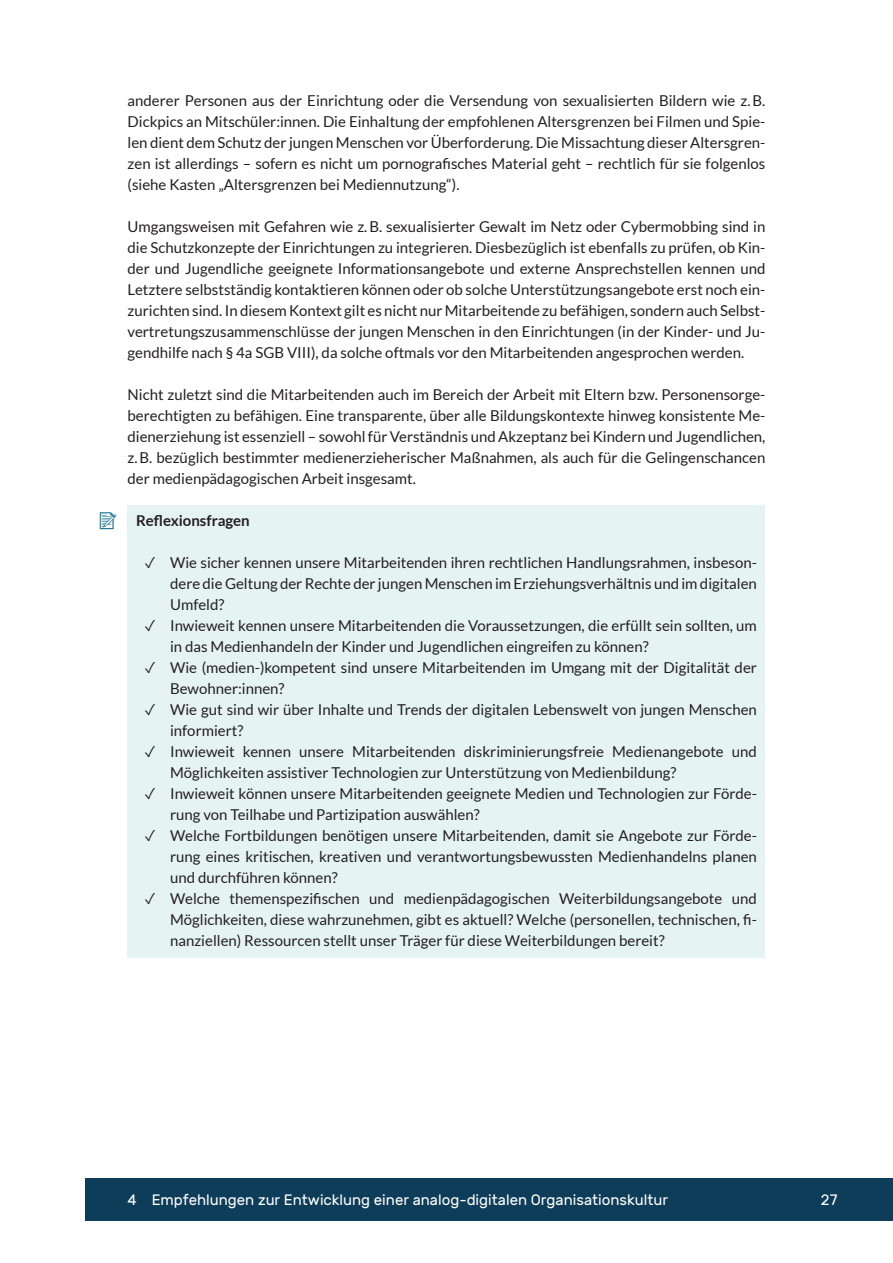
<style>
.page{position:relative;width:893px;height:1263px;background:#fff}
.page>*{position:absolute;margin:0;border:0;box-sizing:border-box;transform-origin:0 0}
.Fragen__Listenabsatz{font:15px/21px "Lato";color:#231f20;text-align:justify}
.t1{font:15px "Rubik";color:#fff}
.Fragen__Überschrift{font:700 15px "Lato";color:#231f20}
</style>
<div class="page">
<div style="left:85px;top:1178px;width:808px;height:42px;background:#0d3d58"></div>
<div style="left:128px;top:505px;width:637px;height:452px;background:#e5f4f3"></div>
<p class="Fragen__Listenabsatz" style="left:128px;top:90px;width:639px">anderer Personen aus der Einrichtung oder die Versendung von sexualisierten Bildern wie z.B.<br>Dickpics an Mitschüler:innen. Die Einhaltung der empfohlenen Altersgrenzen bei Filmen und Spie&shy;len dient dem Schutz der jungen Menschen vor Überforderung. Die Missachtung dieser Altersgren&shy;zen ist allerdings – sofern es nicht um pornografisches Material geht – rechtlich für sie folgenlos (siehe Kasten „Altersgrenzen bei Mediennutzung“).</p>
<p class="Fragen__Listenabsatz" style="left:128px;top:216px;width:639px">Umgangsweisen mit Gefahren wie z.B. sexualisierter Gewalt im Netz oder Cybermobbing sind in die Schutzkonzepte der Einrichtungen zu integrieren. Diesbezüglich ist ebenfalls zu prüfen, ob Kin&shy;der und Jugendliche geeignete Informationsangebote und externe Ansprechstellen kennen und Letztere selbstständig kontaktieren können oder ob solche Unterstützungsangebote erst noch ein&shy;zurichten sind. In diesem Kontext gilt es nicht nur Mitarbeitende zu befähigen, sondern auch Selbst&shy;vertretungszusammenschlüsse der jungen Menschen in den Einrichtungen (in der Kinder- und Ju&shy;gendhilfe nach § 4a SGB VIII), da solche oftmals vor den Mitarbeitenden angesprochen werden.</p>
<p class="Fragen__Listenabsatz" style="left:128px;top:384px;width:639px">Nicht zuletzt sind die Mitarbeitenden auch im Bereich der Arbeit mit Eltern bzw. Personensorge&shy;berechtigten zu befähigen. Eine transparente, über alle Bildungskontexte hinweg konsistente Me&shy;dienerziehung ist essenziell – sowohl für Verständnis und Akzeptanz bei Kindern und Jugendlichen, z.B. bezüglich bestimmter medienerzieherischer Maßnahmen, als auch für die Gelingenschancen der medienpädagogischen Arbeit insgesamt.</p>
<p class="Fragen__Überschrift" style="left:136px;top:512px;width:115px">Reflexionsfragen</p>
<p class="Fragen__Listenabsatz" style="left:170px;top:552px;width:588px;text-indent:-26px">✓ Wie sicher kennen unsere Mitarbeitenden ihren rechtlichen Handlungsrahmen, insbeson&shy;dere die Geltung der Rechte der jungen Menschen im Erziehungsverhältnis und im digitalen Umfeld?</p>
<p class="Fragen__Listenabsatz" style="left:170px;top:615px;width:588px;text-indent:-26px">✓ Inwieweit kennen unsere Mitarbeitenden die Voraussetzungen, die erfüllt sein sollten, um in das Medienhandeln der Kinder und Jugendlichen eingreifen zu können?</p>
<p class="Fragen__Listenabsatz" style="left:170px;top:657px;width:588px;text-indent:-26px">✓ Wie (medien-)kompetent sind unsere Mitarbeitenden im Umgang mit der Digitalität der<br>Bewohner:innen?</p>
<p class="Fragen__Listenabsatz" style="left:170px;top:699px;width:588px;text-indent:-26px">✓ Wie gut sind wir über Inhalte und Trends der digitalen Lebenswelt von jungen Menschen informiert?</p>
<p class="Fragen__Listenabsatz" style="left:170px;top:741px;width:588px;text-indent:-26px">✓ Inwieweit kennen unsere Mitarbeitenden diskriminierungsfreie Medienangebote und<br>Möglichkeiten assistiver Technologien zur Unterstützung von Medienbildung?</p>
<p class="Fragen__Listenabsatz" style="left:170px;top:783px;width:588px;text-indent:-26px">✓ Inwieweit können unsere Mitarbeitenden geeignete Medien und Technologien zur Förde&shy;rung von Teilhabe und Partizipation auswählen?</p>
<p class="Fragen__Listenabsatz" style="left:170px;top:825px;width:588px;text-indent:-26px">✓ Welche Fortbildungen benötigen unsere Mitarbeitenden, damit sie Angebote zur Förde&shy;rung eines kritischen, kreativen und verantwortungsbewussten Medienhandelns planen und durchführen können?</p>
<p class="Fragen__Listenabsatz" style="left:170px;top:888px;width:588px;text-indent:-26px">✓ Welche themenspezifischen und medienpädagogischen Weiterbildungsangebote und Möglichkeiten, diese wahrzunehmen, gibt es aktuell? Welche (personellen, technischen, fi&shy;nanziellen) Ressourcen stellt unser Träger für diese Weiterbildungen bereit?</p>
<p class="t1" style="left:128px;top:1191px;width:542px">4 Empfehlungen zur Entwicklung einer analog-digitalen Organisationskultur</p>
<p class="t1" style="left:821px;top:1191px;width:18px">27</p>
</div>
